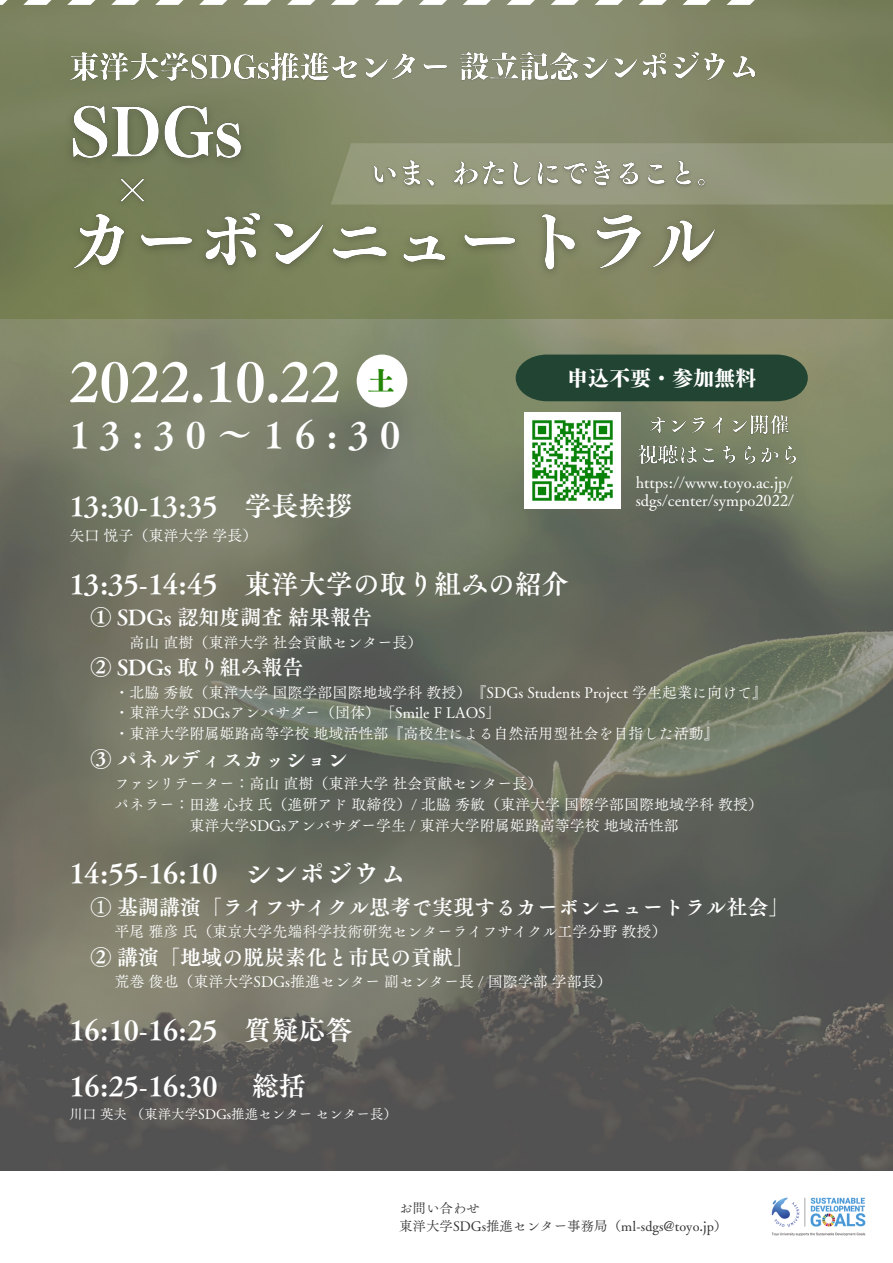
<style>
.page{position:relative;width:893px;height:1263px;background:#fff}
.page>*{position:absolute;margin:0;border:0;box-sizing:border-box;transform-origin:0 0}
.t1{font:54px "Canva Tsuku A Old Min Pr 6 N B";color:#fff}
.t2{font:36px "Canva Tsuku A Old Min Pr 6 N B";letter-spacing:.305em;color:#fff}
.t3{font:27px/56.2px "Canva Tsuku A Old Min Pr 6 N B";color:#fff}
.t4{font:800 27px "Canva Tsuku Min Pr 6 N";color:#228604}
.t5{font:21px "Canva Tsuku A Old Min Pr 6 N B";color:#fff}
.t6{font:800 21px "Canva Tsuku Min Pr 6 N";color:#fff}
.t7{font:15.75px/18px "Canva Tsuku A Old Min Pr 6 N R";color:#fff}
.t8{font:15px/20.9px "Canva Tsuku A Old Min Pr 6 N R";color:#fff}
.t9{font:13.5px/18.6px "Canva Tsuku A Old Min Pr 6 N R";color:#333}
.t10{font:13.5px "Canva Tsuku A Old Min Pr 6 N R";color:#fff}
.s1{font-family:"Canva Tsuku A Old Min Pr 6 N R"}
</style>
<div class="page">
<img style="left:0;top:319px;width:893px;height:852px">
<svg style="left:0;top:0;width:893px;height:319px;background:#7d8460"></svg>
<div style="left:357px;top:355px;width:50px;height:52px;background:#fff;border-radius:50%"></div>
<svg style="left:0;top:0;width:770px;height:5px"></svg>
<img style="left:524px;top:412px;width:97px;height:97px">
<img style="left:771px;top:1197px;width:95px;height:39px">
<div style="left:516px;top:355px;width:292px;height:46px;background:#214433"></div>
<img style="left:634px;top:412px;width:167px;height:55px">
<img style="left:67px;top:51px;width:695px;height:35px">
<img style="left:56px;top:88px;width:672px;height:201px">
<svg style="left:331px;top:143px;width:562px;height:62px;background:#929778"></svg>
<img style="left:358px;top:155px;width:371px;height:39px">
<img style="left:103px;top:161px;width:59px;height:60px">
<h1 class="t1" style="left:69px;top:354px;width:273px">2022.10.22</h1>
<h2 class="t2" style="left:69px;top:416px;width:332px">13:30〜16:30</h2>
<h3 class="t4" style="left:368px;top:367px;width:27px">土</h3>
<h3 class="t6" style="left:567px;top:367px;width:191px">申込不要・参加無料</h3>
<p class="t7" style="left:635px;top:473px;width:160px">https://www.toyo.ac.jp/ sdgs/center/sympo2022/</p>
<h3 class="t3" style="left:69px;top:478px;width:285px">13:30-13:35 学長挨拶</h3>
<p class="t8" style="left:69px;top:525px;width:190px">矢口悦子（東洋大学学長）</p>
<h3 class="t3" style="left:69px;top:555px;width:501px">13:35-14:45 東洋大学の取り組みの紹介</h3>
<h3 class="t5" style="left:90px;top:606px;width:283px">① SDGs 認知度調査結果報告</h3>
<p class="t8" style="left:129px;top:631px;width:295px">高山直樹（東洋大学社会貢献センター長）</p>
<h3 class="t5" style="left:90px;top:657px;width:214px">② SDGs 取り組み報告</h3>
<p class="t8" style="left:114px;top:681px;width:654px">・北脇秀敏（東洋大学国際学部国際地域学科教授）『SDGs Students Project 学生起業に向けて』・東洋大学 SDGsアンバサダー（団体）「Smile F LAOS」<br>・東洋大学附属姫路高等学校地域活性部『高校生による自然活用型社会を目指した活動』</p>
<h3 class="t5" style="left:90px;top:748px;width:259px">③ パネルディスカッション</h3>
<p class="t8" style="left:114px;top:773px;width:430px">ファシリテーター：高山直樹（東洋大学社会貢献センター長）</p>
<p class="t8" style="left:114px;top:794px;width:650px">パネラー：田邊心技氏（進研アド取締役）/ 北脇秀敏（東洋大学国際学部国際地域学科教授）</p>
<p class="t8" style="left:189px;top:815px;width:491px">東洋大学SDGsアンバサダー学生 / 東洋大学附属姫路高等学校地域活性部</p>
<h3 class="t3" style="left:69px;top:845px;width:339px">14:55-16:10 シンポジウム</h3>
<h3 class="t5" style="left:90px;top:896px;width:700px"><span class="s1">①</span> 基調講演「ライフサイクル思考で実現するカーボンニュートラル社会」</h3>
<p class="t8" style="left:114px;top:921px;width:554px">平尾雅彦氏（東京大学先端科学技術研究センターライフサイクル工学分野教授）</p>
<h3 class="t5" style="left:90px;top:946px;width:385px">② 講演「地域の脱炭素化と市民の貢献」</h3>
<p class="t8" style="left:114px;top:971px;width:499px">荒巻俊也（東洋大学SDGs推進センター副センター長 / 国際学部学部長）</p>
<h3 class="t3" style="left:69px;top:1001px;width:285px">16:10-16:25 質疑応答<br>16:25-16:30</h3>
<h3 class="t3" style="left:252px;top:1058px;width:56px">総括</h3>
<p class="t10" style="left:69px;top:1107px;width:329px">川口英夫（東洋大学SDGs推進センターセンター長）</p>
<p class="t9" style="left:399px;top:1198px;width:330px">お問い合わせ<br>東洋大学SDGs推進センター事務局（ml-sdgs@toyo.jp）</p>
</div>
